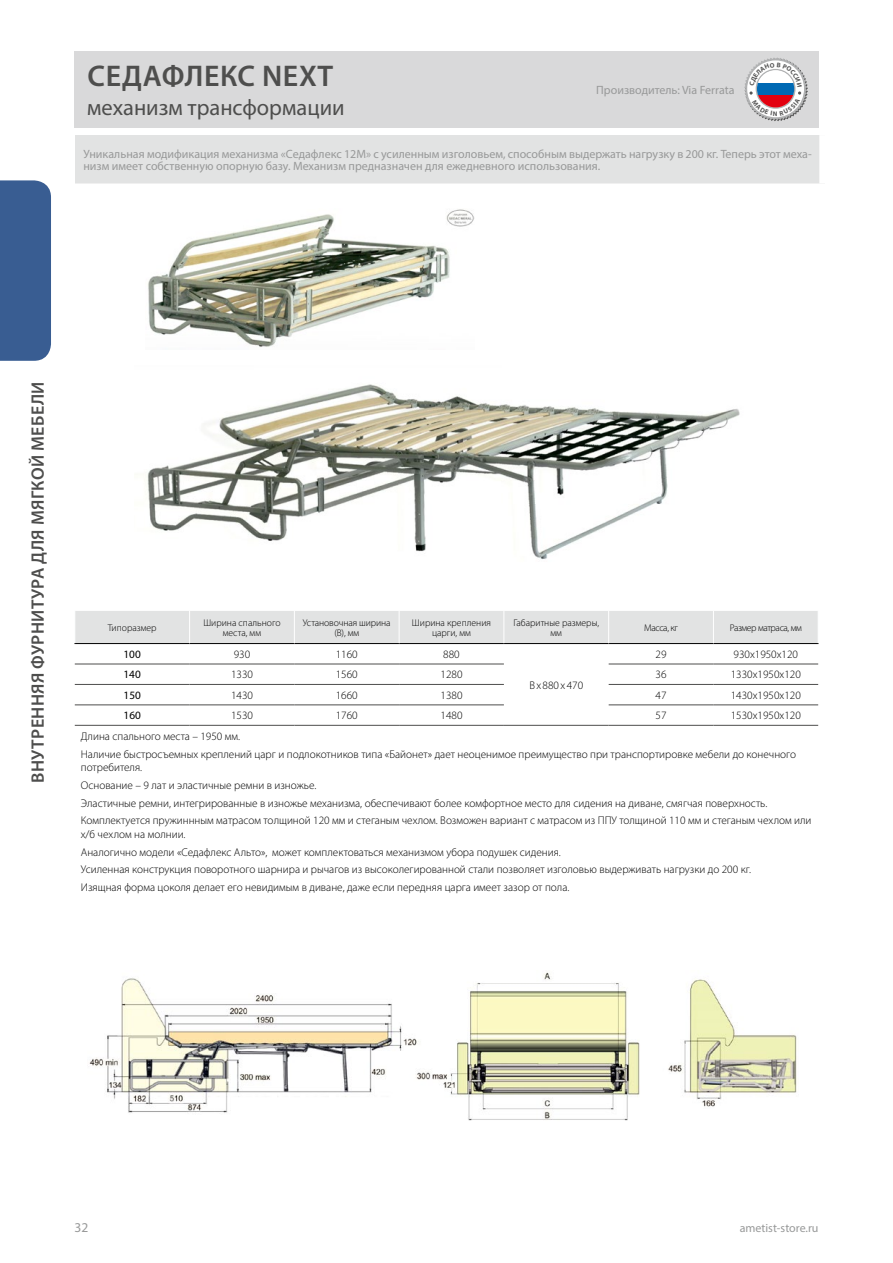
<style>
.page{position:relative;width:893px;height:1263px;background:#fff}
.page>*{position:absolute;margin:0;border:0;box-sizing:border-box;transform-origin:0 0}
.t1{font:600 30px "Myriad Pro";letter-spacing:.02em;color:#4e4e4d}
.t2{font:22.5px "Myriad Pro";color:#4e4e4d}
.t3{font:600 18px "Myriad Pro";letter-spacing:.02em;color:#4e4e4d}
.t4{font:13.5px "Myriad Pro";color:#989999}
.t5{font:12px/12px "Myriad Pro";color:#989999}
.t6{font:300 11.25px/17.7px "Myriad Pro";color:#000}
.t7{font:11.25px "Myriad Pro";color:#000}
.t8{font:300 11.25px "Myriad Pro";letter-spacing:.065em;color:#000}
.t9{font:300 9.75px/10.5px "Myriad Pro";color:#000;text-align:center}
.t10{font:300 9.75px "Myriad Pro";letter-spacing:-.04em;color:#000}
</style>
<div class="page">
<div style="left:0;top:180px;width:51px;height:181px;background:#395d92"></div>
<div style="left:74px;top:51px;width:745px;height:77px;background:#d9d9da"></div>
<svg style="left:75px;top:611px;width:743px;height:114px"></svg>
<hr style="left:75px;top:664px;width:115px;height:1px;background:#4e4e4d">
<hr style="left:190px;top:664px;width:104px;height:1px;background:#4e4e4d">
<hr style="left:294px;top:664px;width:105px;height:1px;background:#4e4e4d">
<hr style="left:399px;top:664px;width:105px;height:1px;background:#4e4e4d">
<hr style="left:609px;top:664px;width:104px;height:1px;background:#4e4e4d">
<hr style="left:713px;top:664px;width:105px;height:1px;background:#4e4e4d">
<hr style="left:75px;top:684px;width:115px;height:1px;background:#4e4e4d">
<hr style="left:190px;top:684px;width:104px;height:1px;background:#4e4e4d">
<hr style="left:294px;top:684px;width:105px;height:1px;background:#4e4e4d">
<hr style="left:399px;top:684px;width:105px;height:1px;background:#4e4e4d">
<hr style="left:609px;top:684px;width:104px;height:1px;background:#4e4e4d">
<hr style="left:713px;top:684px;width:105px;height:1px;background:#4e4e4d">
<hr style="left:75px;top:704px;width:115px;height:1px;background:#4e4e4d">
<hr style="left:190px;top:704px;width:104px;height:1px;background:#4e4e4d">
<hr style="left:294px;top:704px;width:105px;height:1px;background:#4e4e4d">
<hr style="left:399px;top:704px;width:105px;height:1px;background:#4e4e4d">
<hr style="left:609px;top:704px;width:104px;height:1px;background:#4e4e4d">
<hr style="left:713px;top:704px;width:105px;height:1px;background:#4e4e4d">
<hr style="left:75px;top:725px;width:115px;height:1px;background:#4e4e4d">
<hr style="left:190px;top:725px;width:104px;height:1px;background:#4e4e4d">
<hr style="left:294px;top:725px;width:105px;height:1px;background:#4e4e4d">
<hr style="left:399px;top:725px;width:105px;height:1px;background:#4e4e4d">
<hr style="left:504px;top:725px;width:105px;height:1px;background:#4e4e4d">
<hr style="left:609px;top:725px;width:104px;height:1px;background:#4e4e4d">
<hr style="left:713px;top:725px;width:105px;height:1px;background:#4e4e4d">
<hr style="left:74px;top:643px;width:116px;height:1px;background:#000">
<hr style="left:190px;top:643px;width:104px;height:1px;background:#000">
<hr style="left:294px;top:643px;width:105px;height:1px;background:#000">
<hr style="left:399px;top:643px;width:105px;height:1px;background:#000">
<hr style="left:504px;top:643px;width:105px;height:1px;background:#000">
<hr style="left:609px;top:643px;width:104px;height:1px;background:#000">
<hr style="left:713px;top:643px;width:106px;height:1px;background:#000">
<hr style="left:189px;top:611px;width:1px;height:32px;background:#fff">
<hr style="left:294px;top:611px;width:1px;height:32px;background:#fff">
<hr style="left:399px;top:611px;width:1px;height:32px;background:#fff">
<hr style="left:503px;top:611px;width:1px;height:32px;background:#fff">
<hr style="left:608px;top:611px;width:1px;height:32px;background:#fff">
<hr style="left:713px;top:611px;width:1px;height:32px;background:#fff">
<img style="left:148px;top:209px;width:326px;height:138px">
<div style="left:75px;top:135px;width:750px;height:51px;background:#e2e3e3"></div>
<div style="left:819px;top:135px;width:11px;height:48px;background:#fff"></div>
<div style="left:75px;top:183px;width:755px;height:6px;background:#fff"></div>
<img style="left:89px;top:972px;width:708px;height:149px">
<img style="left:147px;top:384px;width:593px;height:176px">
<svg style="left:744px;top:57px;width:64px;height:64px"></svg>
<h1 class="t1" style="left:87px;top:57px;width:247px">СЕДАФЛЕКС NEXT</h1>
<h2 class="t2" style="left:87px;top:93px;width:259px">механизм трансформации</h2>
<p class="t5" style="left:596px;top:84px;width:140px">Производитель: Via Ferrata</p>
<p class="t5" style="left:83px;top:148px;width:730px">Уникальная модификация механизма «Седафлекс 12М» с усиленным изголовьем, способным выдержать нагрузку в 200 кг. Теперь этот меха&shy;низм имеет собственную опорную базу. Механизм предназначен для ежедневного использования.</p>
<h3 class="t3" style="left:26px;top:783px;width:403px;rotate:-90deg">ВНУТРЕННЯЯ ФУРНИТУРА ДЛЯ МЯГКОЙ МЕБЕЛИ</h3>
<p class="t9" style="left:108px;top:622px;width:50px">Типоразмер</p>
<p class="t9" style="left:203px;top:617px;width:79px">Ширина спального места, мм</p>
<p class="t9" style="left:303px;top:617px;width:89px">Установочная ширина (В), мм</p>
<p class="t9" style="left:412px;top:617px;width:81px">Ширина крепления царги, мм</p>
<p class="t9" style="left:513px;top:617px;width:87px">Габаритные размеры, мм</p>
<p class="t9" style="left:644px;top:622px;width:35px">Масса, кг</p>
<p class="t10" style="left:730px;top:622px;width:74px">Размер матраса, мм</p>
<p class="t7" style="left:124px;top:647px;width:19px">100</p>
<p class="t6" style="left:234px;top:645px;width:18px">930</p>
<p class="t6" style="left:336px;top:645px;width:23px">1160</p>
<p class="t6" style="left:443px;top:645px;width:18px">880</p>
<p class="t8" style="left:529px;top:678px;width:55px">Вх880х470</p>
<p class="t6" style="left:656px;top:645px;width:12px">29</p>
<p class="t6" style="left:733px;top:645px;width:66px">930х1950х120</p>
<p class="t7" style="left:124px;top:668px;width:19px">140</p>
<p class="t6" style="left:231px;top:666px;width:23px">1330</p>
<p class="t6" style="left:336px;top:666px;width:23px">1560</p>
<p class="t6" style="left:441px;top:666px;width:23px">1280</p>
<p class="t6" style="left:656px;top:666px;width:12px">36</p>
<p class="t6" style="left:731px;top:666px;width:72px">1330х1950х120</p>
<p class="t7" style="left:124px;top:688px;width:19px">150</p>
<p class="t6" style="left:231px;top:686px;width:23px">1430</p>
<p class="t6" style="left:336px;top:686px;width:23px">1660</p>
<p class="t6" style="left:441px;top:686px;width:23px">1380</p>
<p class="t6" style="left:656px;top:686px;width:12px">47</p>
<p class="t6" style="left:731px;top:686px;width:72px">1430х1950х120</p>
<p class="t7" style="left:124px;top:709px;width:19px">160</p>
<p class="t6" style="left:231px;top:707px;width:23px">1530</p>
<p class="t6" style="left:336px;top:707px;width:23px">1760</p>
<p class="t6" style="left:441px;top:707px;width:23px">1480</p>
<p class="t6" style="left:656px;top:707px;width:12px">57</p>
<p class="t6" style="left:731px;top:707px;width:72px">1530х1950х120</p>
<p class="t6" style="left:81px;top:727px;width:717px">Длина спального места – 1950 мм.<br>Наличие быстросъемных креплений царг и подлокотников типа «Байонет» дает неоценимое преимущество при транспортировке мебели до конечного</p>
<p class="t6" style="left:81px;top:758px;width:732px">потребителя.<br>Основание – 9 лат и эластичные ремни в изножье.<br>Эластичные ремни, интегрированные в изножье механизма, обеспечивают более комфортное место для сидения на диване, смягчая поверхность.<br>Комплектуется пружиннным матрасом толщиной 120 мм и стеганым чехлом. Возможен вариант с матрасом из ППУ толщиной 110 мм и стеганым чехлом или</p>
<p class="t6" style="left:81px;top:825px;width:672px">х/б чехлом на молнии.<br>Аналогично модели «Седафлекс Альто», может комплектоваться механизмом убора подушек сидения.<br>Усиленная конструкция поворотного шарнира и рычагов из высоколегированной стали позволяет изголовью выдерживать нагрузки до 200 кг.<br>Изящная форма цоколя делает его невидимым в диване, даже если передняя царга имеет зазор от пола.</p>
<p class="t4" style="left:74px;top:1219px;width:15px">32</p>
<p class="t5" style="left:740px;top:1222px;width:80px">ametist-store.ru</p>
</div>
